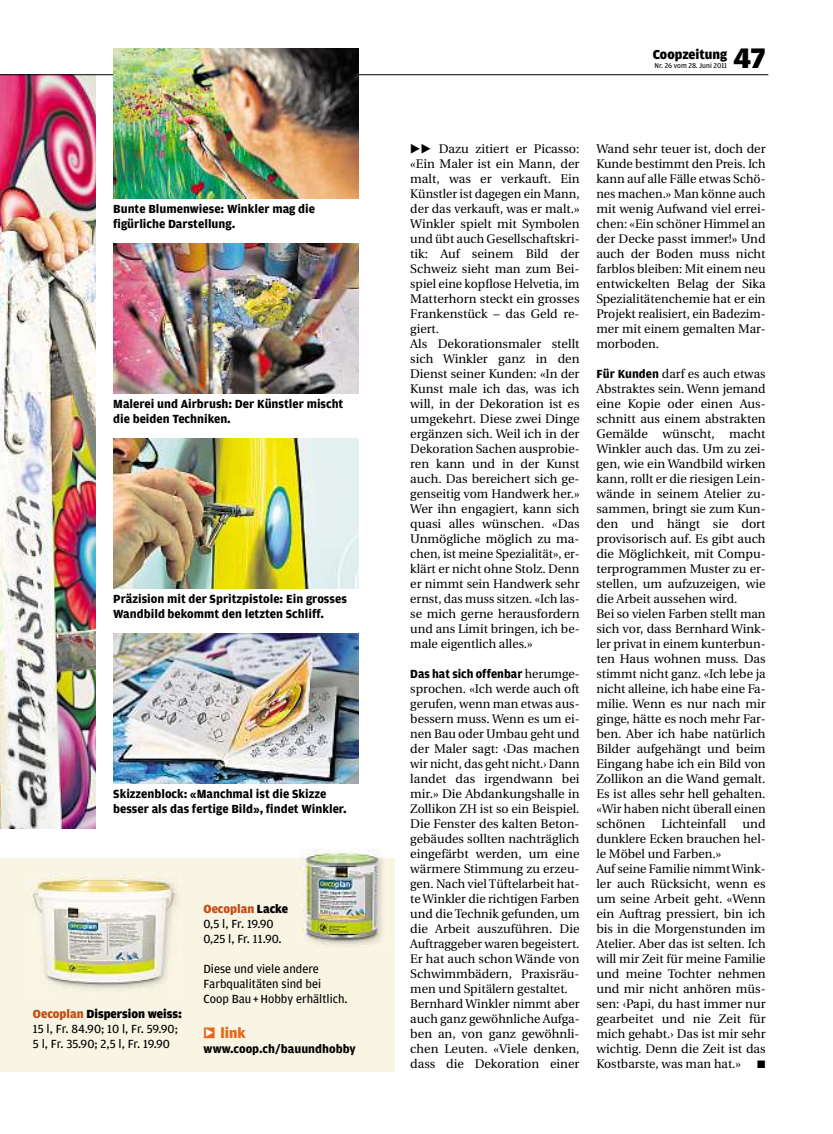
<style>
.page{position:relative;width:833px;height:1134px;background:#fff}
.page>*{position:absolute;margin:0;border:0;box-sizing:border-box;transform-origin:0 0}
.t1{font:900 30px "Amplitude";color:#000}
.t2{font:900 15px "Amplitude";color:#e8691a}
.t3{font:900 13.75px "Amplitude";color:#000}
.t4{font:12.5px/15px "Utopia";color:#000}
.t5{font:700 12.5px/15px "Amplitude";color:#000}
.t6{font:12.5px/15px "Amplitude";color:#000}
.t7{font:7.5px "Amplitude";color:#000}
.s1{font-weight:900;color:#c64e17}
.s2{font-weight:900}
.s3{font-family:"Utopia";font-weight:400}
.s4{font-family:"Amplitude";font-weight:700}
</style>
<div class="page">
<img style="left:0;top:75px;width:96px;height:753px">
<div style="left:0;top:858px;width:394px;height:214px;background:#f8f5e5"></div>
<img style="left:27px;top:873px;width:151px;height:116px">
<img style="left:300px;top:848px;width:83px;height:98px">
<hr style="left:0;top:74px;width:768px;height:1px;background:#000">
<img style="left:113px;top:48px;width:246px;height:150px">
<img style="left:113px;top:243px;width:246px;height:150px">
<img style="left:113px;top:438px;width:246px;height:150px">
<img style="left:113px;top:633px;width:246px;height:150px">
<p class="t5" style="left:113px;top:202px;width:203px">Bunte Blumenwiese: Winkler mag die figürliche Darstellung.</p>
<p class="t5" style="left:113px;top:397px;width:232px">Malerei und Airbrush: Der Künstler mischt die beiden Techniken.</p>
<p class="t5" style="left:113px;top:592px;width:235px">Präzision mit der Spritzpistole: Ein grosses<br>Wandbild bekommt den letzten Schliff.</p>
<p class="t5" style="left:113px;top:787px;width:235px">Skizzenblock: «Manchmal ist die Skizze besser als das fertige Bild», findet Winkler.</p>
<p class="t6" style="left:33px;top:1006px;width:151px"><span class="s1">Oecoplan</span> <span class="s2">Dispersion weiss:<br></span>15 l, Fr. 84.90; 10 l, Fr. 59.90;<br>5 l, Fr. 35.90; 2,5 l, Fr. 19.90</p>
<p class="t6" style="left:203px;top:901px;width:86px"><span class="s1">Oecoplan</span> <span class="s2">Lacke<br></span>0,5 l, Fr. 19.90<br>0,25 l, Fr. 11.90.</p>
<p class="t6" style="left:203px;top:961px;width:146px">Diese und viele andere<br>Farbqualitäten sind bei<br>Coop Bau+Hobby erhältlich.</p>
<p class="t2" style="left:220px;top:1025px;width:27px">link</p>
<p class="t5" style="left:203px;top:1042px;width:154px">www.coop.ch/bauundhobby</p>
<h1 class="t1" style="left:733px;top:41px;width:34px">47</h1>
<p class="t3" style="left:652px;top:47px;width:76px">Coopzeitung</p>
<p class="t7" style="left:654px;top:61px;width:74px">Nr. 26 vom 28. Juni 2011</p>
<p class="t4" style="left:410px;top:143px;width:171px;text-indent:28px">Dazu zitiert er Picasso: «Ein Maler ist ein Mann, der malt, was er verkauft. Ein<br>Künstler ist dagegen ein Mann, der das verkauft, was er malt.»<br>Winkler spielt mit Symbolen und übt auch Gesellschaftskri&shy;tik: Auf seinem Bild der<br>Schweiz sieht man zum Bei&shy;spiel eine kopflose Helvetia, im<br>Matterhorn steckt ein grosses<br>Frankenstück – das Geld re&shy;giert.<br>Als Dekorationsmaler stellt sich Winkler ganz in den<br>Dienst seiner Kunden: «In der<br>Kunst male ich das, was ich will, in der Dekoration ist es umgekehrt. Diese zwei Dinge ergänzen sich. Weil ich in der<br>Dekoration Sachen ausprobie&shy;ren kann und in der Kunst auch. Das bereichert sich ge&shy;genseitig vom Handwerk her.»<br>Wer ihn engagiert, kann sich quasi alles wünschen. «Das<br>Unmögliche möglich zu ma&shy;chen, ist meine Spezialität», er&shy;klärt er nicht ohne Stolz. Denn er nimmt sein Handwerk sehr ernst, das muss sitzen. «Ich las&shy;se mich gerne herausfordern und ans Limit bringen, ich be&shy;male eigentlich alles.»</p>
<p class="t5" style="left:410px;top:667px;width:171px">Das hat sich offenbar <span class="s3">herumge-</span></p>
<p class="t4" style="left:410px;top:683px;width:171px">sprochen. «Ich werde auch oft gerufen, wenn man etwas aus&shy;bessern muss. Wenn es um ei&shy;nen Bau oder Umbau geht und der Maler sagt: ‹Das machen wir nicht, das geht nicht.› Dann landet das irgendwann bei mir.» Die Abdankungshalle in<br>Zollikon ZH ist so ein Beispiel.<br>Die Fenster des kalten Beton&shy;gebäudes sollten nachträglich eingefärbt werden, um eine wärmere Stimmung zu erzeu&shy;gen. Nach vielTüftelarbeit hat&shy;teWinkler die richtigen Farben und die Technik gefunden, um die Arbeit auszuführen. Die<br>Auftraggeber waren begeistert.<br>Er hat auch schon Wände von<br>Schwimmbädern, Praxisräu&shy;men und Spitälern gestaltet.<br>Bernhard Winkler nimmt aber auch ganz gewöhnliche Aufga&shy;ben an, von ganz gewöhnli&shy;chen Leuten. «Viele denken, dass die Dekoration einer</p>
<p class="t4" style="left:596px;top:143px;width:171px;text-align:justify">Wand sehr teuer ist, doch der Kunde bestimmt den Preis. Ich kann auf alle Fälle etwas Schö&shy;nes machen.» Man könne auch mit wenig Aufwand viel errei&shy;chen: «Ein schöner Himmel an der Decke passt immer!» Und auch der Boden muss nicht farblos bleiben: Mit einem neu entwickelten Belag der Sika Spezialitätenchemie hat er ein Projekt realisiert, ein Badezim&shy;mer mit einem gemalten Mar&shy;morboden.</p>
<p class="t4" style="left:596px;top:368px;width:171px"><span class="s4">Für Kunden</span> darf es auch etwas<br>Abstraktes sein. Wenn jemand eine Kopie oder einen Aus&shy;schnitt aus einem abstrakten<br>Gemälde wünscht, macht<br>Winkler auch das. Um zu zei&shy;gen, wie ein Wandbild wirken kann, rollt er die riesigen Lein&shy;wände in seinem Atelier zu&shy;sammen, bringt sie zum Kun&shy;den und hängt sie dort provisorisch auf. Es gibt auch die Möglichkeit, mit Compu&shy;terprogrammen Muster zu er&shy;stellen, um aufzuzeigen, wie die Arbeit aussehen wird.<br>Bei so vielen Farben stellt man sich vor, dass Bernhard Wink&shy;ler privat in einem kunterbun&shy;ten Haus wohnen muss. Das stimmt nicht ganz. «Ich lebe ja nicht alleine, ich habe eine Fa&shy;milie. Wenn es nur nach mir ginge, hätte es noch mehr Far&shy;ben. Aber ich habe natürlich<br>Bilder aufgehängt und beim<br>Eingang habe ich ein Bild von<br>Zollikon an die Wand gemalt.<br>Es ist alles sehr hell gehalten. «Wir haben nicht überall einen schönen</p>
<p class="t4" style="left:596px;top:818px;width:171px;text-indent:146px">und dunklere Ecken brauchen hel&shy;le Möbel und Farben.»<br>Auf seine Familie nimmtWink&shy;ler auch Rücksicht, wenn es um seine Arbeit geht. «Wenn ein Auftrag pressiert, bin ich bis in die Morgenstunden im<br>Atelier. Aber das ist selten. Ich will mir Zeit für meine Familie und meine Tochter nehmen und mir nicht anhören müs&shy;sen: ‹Papi, du hast immer nur gearbeitet und nie Zeit für mich gehabt.› Das ist mir sehr wichtig. Denn die Zeit ist das<br>Kostbarste, was man hat.»</p>
<p class="t4" style="left:661px;top:818px;width:66px">Lichteinfall</p>
</div>
